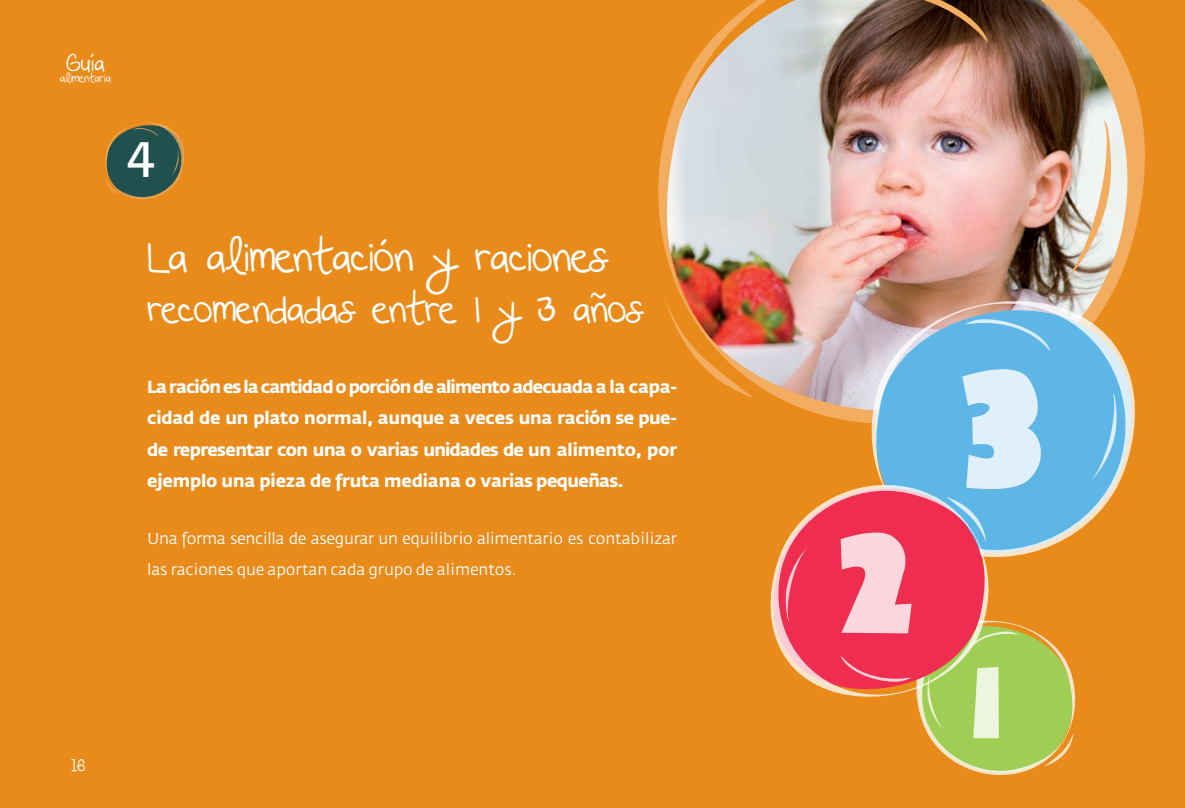
<style>
.page{position:relative;width:1185px;height:808px;background:#e98b1b}
.page>*{position:absolute;margin:0;border:0;box-sizing:border-box;transform-origin:0 0}
.t1{font:186.55px "Soupof Justice";color:#fff}
.t2{font:160.65px "Soupof Justice";color:#fff}
.t3{font:115.33px "Soupof Justice";color:#fff}
.t4{font:49px "Fedra Sans Std";color:#fff}
.t5{font:42px "Beautiful Every Time";letter-spacing:-.025em;color:#fff}
.t6{font:38.5px "Beautiful Every Time";letter-spacing:-.025em;color:#fff}
.t7{font:22.75px "Beautiful Every Time";color:#fff}
.t8{font:17.5px/31.5px "Fedra Sans Bold TF";letter-spacing:-.01em;color:#fff;text-align:justify}
.t9{font:17.5px "Candy Round BTN";color:#fff}
.t10{font:15.75px/30.6px "Fedra Sans Book TF";letter-spacing:-.01em;color:#fff}
.t11{font:11.55px "Beautiful Every Time";letter-spacing:-.025em;color:#fff}
</style>
<div class="page">
<svg style="left:105px;top:122px;width:79px;height:77px"></svg>
<img style="left:658px;top:0;width:487px;height:422px">
<svg style="left:919px;top:621px;width:157px;height:155px"></svg>
<svg style="left:856px;top:285px;width:289px;height:272px;background:#8eb0b9"></svg>
<svg style="left:770px;top:471px;width:231px;height:239px;fill:#ee2d50"></svg>
<h3 class="t7" style="left:66px;top:49px;width:40px">Guía</h3>
<p class="t11" style="left:60px;top:72px;width:52px">alimentaria</p>
<h3 class="t4" style="left:127px;top:121px;width:30px">4</h3>
<h3 class="t5" style="left:147px;top:232px;width:462px">La alimentación y raciones</h3>
<h3 class="t6" style="left:147px;top:286px;width:497px">recomendadas entre 1 y 3 años</h3>
<p class="t8" style="left:147px;top:371px;width:531px">La ración es la cantidad o porción de alimento adecuada a la capa&shy;cidad de un plato normal, aunque a veces una ración se pue&shy;de representar con una o varias unidades de un alimento, por ejemplo una pieza de fruta mediana o varias pequeñas.</p>
<p class="t10" style="left:147px;top:523px;width:531px">Una forma sencilla de asegurar un equilibrio alimentario es contabilizar las raciones que aportan cada grupo de alimentos.</p>
<h2 class="t2" style="left:836px;top:516px;width:81px">2</h2>
<p class="t9" style="left:71px;top:755px;width:16px">16</p>
<h1 class="t1" style="left:959px;top:348px;width:86px">3</h1>
<h3 class="t3" style="left:970px;top:654px;width:35px">1</h3>
</div>
